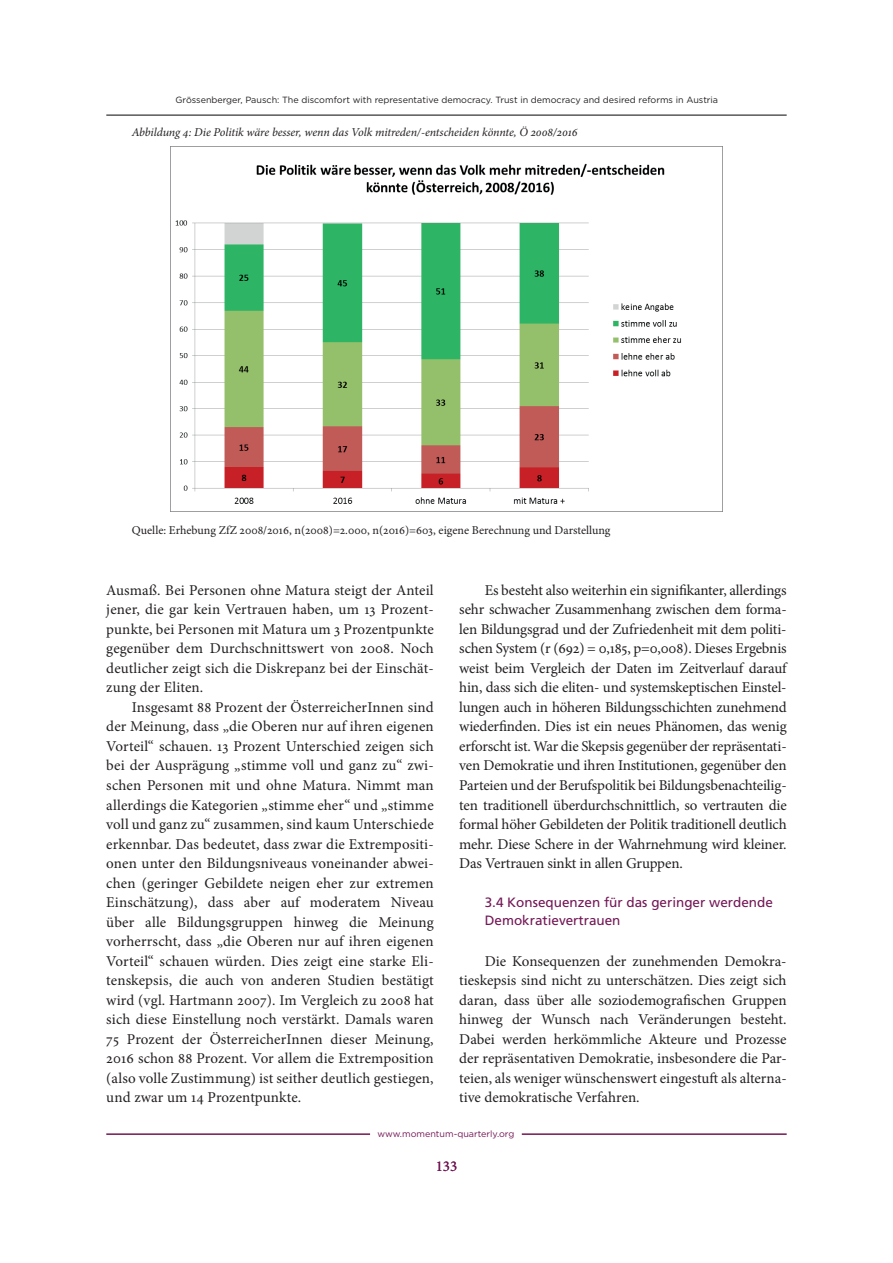
<style>
.page{position:relative;width:893px;height:1263px;background:#fff}
.page>*{position:absolute;margin:0;border:0;box-sizing:border-box;transform-origin:0 0}
.t1{font:15px/19.5px "Minion Pro";color:#231f20;text-align:justify}
.t2{font:15px "Minion Pro";color:#731856}
.t3{font:13.5px/18px "Frutiger LT Std";color:#731856}
.t4{font:12px "Minion Pro";color:#231f20}
.t5{font:italic 12px "Minion Pro";letter-spacing:-.005em;color:#231f20}
.t6{font:9px "Gotham";color:#231f20}
.t7{font:9px "Gotham";color:#731856}
</style>
<div class="page">
<hr style="left:522px;top:1133px;width:265px;height:2px;background:#731856">
<hr style="left:106px;top:1133px;width:264px;height:2px;background:#731856">
<hr style="left:106px;top:115px;width:681px;height:1px;background:#231f20">
<img style="left:170px;top:146px;width:553px;height:365px">
<p class="t6" style="left:175px;top:94px;width:544px">Grössenberger, Pausch: The discomfort with representative democracy. Trust in democracy and desired reforms in Austria</p>
<p class="t5" style="left:132px;top:124px;width:447px">Abbildung 4: Die Politik wäre besser, wenn das Volk mitreden/-entscheiden könnte, Ö 2008/2016</p>
<p class="t4" style="left:132px;top:522px;width:480px">Quelle: Erhebung ZfZ 2008/2016, n(2008)=2.000, n(2016)=603, eigene Berechnung und Darstellung</p>
<p class="t1" style="left:106px;top:580px;width:329px">Ausmaß. Bei Personen ohne Matura steigt der Anteil jener, die gar kein Vertrauen haben, um 13 Prozent&shy;punkte, bei Personen mit Matura um 3 Prozentpunkte gegenüber dem Durchschnittswert von 2008. Noch deutlicher zeigt sich die Diskrepanz bei der Einschät&shy;zung der Eliten.</p>
<p class="t1" style="left:106px;top:697px;width:329px;text-indent:26px">Insgesamt 88 Prozent der ÖsterreicherInnen sind der Meinung, dass „die Oberen nur auf ihren eigenen Vorteil“ schauen. 13 Prozent Unterschied zeigen sich bei der Ausprägung „stimme voll und ganz zu“ zwi&shy;schen Personen mit und ohne Matura. Nimmt man allerdings die Kategorien „stimme eher“ und „stimme voll und ganz zu“ zusammen, sind kaum Unterschiede erkennbar. Das bedeutet, dass zwar die Extrempositi&shy;onen unter den Bildungsniveaus voneinander abwei&shy;chen (geringer Gebildete neigen eher zur extremen Einschätzung), dass aber auf moderatem Niveau über alle Bildungsgruppen hinweg die Meinung vorherrscht, dass „die Oberen nur auf ihren eigenen Vorteil“ schauen würden. Dies zeigt eine starke Eli&shy;tenskepsis, die auch von anderen Studien bestätigt wird (vgl. Hartmann 2007). Im Vergleich zu 2008 hat sich diese Einstellung noch verstärkt. Damals waren 75 Prozent der ÖsterreicherInnen dieser Meinung, 2016 schon 88 Prozent. Vor allem die Extremposition (also volle Zustimmung) ist seither deutlich gestiegen, und zwar um 14 Prozentpunkte.</p>
<p class="t1" style="left:459px;top:580px;width:329px;text-indent:26px">Es besteht also weiterhin ein signifikanter, allerdings sehr schwacher Zusammenhang zwischen dem forma&shy;len Bildungsgrad und der Zufriedenheit mit dem politi&shy;schen System (r (692) = 0,185, p=0,008). Dieses Ergebnis weist beim Vergleich der Daten im Zeitverlauf darauf hin, dass sich die eliten- und systemskeptischen Einstel&shy;lungen auch in höheren Bildungsschichten zunehmend wiederfinden. Dies ist ein neues Phänomen, das wenig erforscht ist. War die Skepsis gegenüber der repräsentati&shy;ven Demokratie und ihren Institutionen, gegenüber den Parteien und der Berufspolitik bei Bildungsbenachteilig&shy;ten traditionell überdurchschnittlich, so vertrauten die formal höher Gebildeten der Politik traditionell deutlich mehr. Diese Schere in der Wahrnehmung wird kleiner.<br>Das Vertrauen sinkt in allen Gruppen.</p>
<p class="t3" style="left:485px;top:893px;width:290px">3.4 Konsequenzen für das geringer werdende<br>Demokratievertrauen</p>
<p class="t1" style="left:459px;top:951px;width:329px;text-indent:26px">Die Konsequenzen der zunehmenden Demokra&shy;tieskepsis sind nicht zu unterschätzen. Dies zeigt sich daran, dass über alle soziodemografischen Gruppen hinweg der Wunsch nach Veränderungen besteht.<br>Dabei werden herkömmliche Akteure und Prozesse der repräsentativen Demokratie, insbesondere die Par&shy;teien, als weniger wünschenswert eingestuft als alterna&shy;tive demokratische Verfahren.</p>
<p class="t7" style="left:377px;top:1128px;width:138px">www.momentum-quarterly.org</p>
<p class="t2" style="left:436px;top:1157px;width:23px">133</p>
</div>
